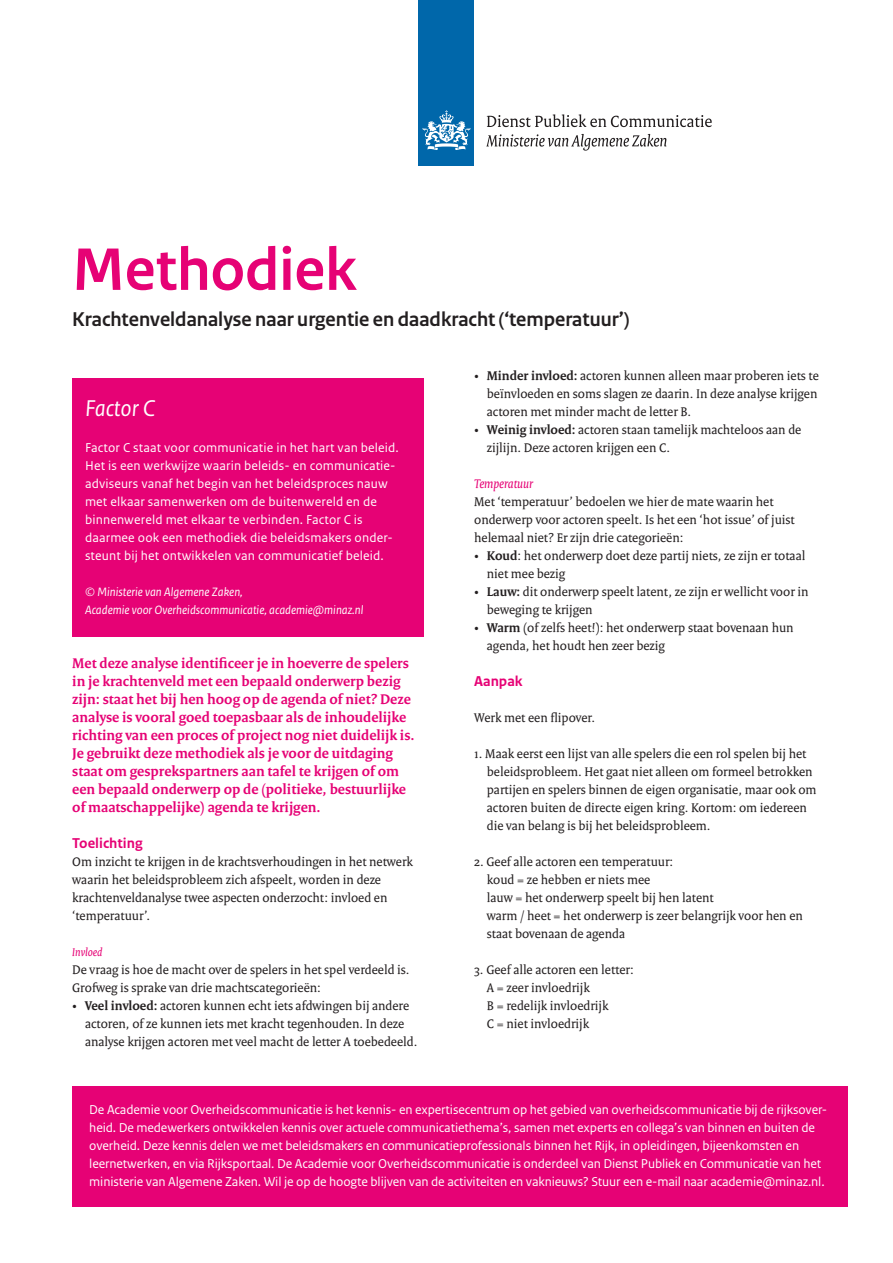
<style>
.page{position:relative;width:893px;height:1263px;background:#fff}
.page>*{position:absolute;margin:0;border:0;box-sizing:border-box;transform-origin:0 0}
.t1{font:700 63px "Rijksoverheid Sans Heading";color:#e60275}
.t2{font:italic 24px "Rijksoverheid Sans Text";color:#fff}
.t3{font:700 21px "Rijksoverheid Sans Heading";color:#231f20}
.t4{font:700 15px/18px "Rijksoverheid Serif";color:#e60275}
.t5{font:700 15px "Rijksoverheid Sans Text";color:#e60275}
.t6{font:13.5px/18px "Rijksoverheid Serif";color:#231f20}
.t7{font:13.5px/18px "Rijksoverheid Sans Text";letter-spacing:-.01em;color:#fff}
.t8{font:13.5px/18px "Rijksoverheid Sans Text";letter-spacing:.01em;color:#fff}
.t9{font:italic 13.5px "Rijksoverheid Serif";color:#e60275}
.t10{font:italic 12.75px/18px "Rijksoverheid Sans Text";color:#fff}
.t11{font:italic 12px "Rijksoverheid Serif";color:#e60275}
.s1{font-weight:700}
</style>
<div class="page">
<div style="left:72px;top:378px;width:352px;height:258px;background:#e60275"></div>
<div style="left:72px;top:1086px;width:776px;height:121px;background:#e60275"></div>
<div style="left:419px;top:0;width:55px;height:166px;background:#0067aa"></div>
<svg style="left:423px;top:110px;width:47px;height:40px"></svg>
<svg style="left:487px;top:114px;width:225px;height:13px"></svg>
<svg style="left:486px;top:134px;width:180px;height:17px"></svg>
<h1 class="t1" style="left:72px;top:234px;width:286px">Methodiek</h1>
<h3 class="t3" style="left:72px;top:307px;width:559px">Krachtenveldanalyse naar urgentie en daadkracht (‘temperatuur’)</h3>
<h2 class="t2" style="left:85px;top:395px;width:72px">Factor C</h2>
<p class="t8" style="left:85px;top:439px;width:315px">Factor C staat voor communicatie in het hart van beleid.<br>Het is een werkwijze waarin beleids- en communicatie&shy;adviseurs vanaf het begin van het beleidsproces nauw met elkaar samenwerken om de buitenwereld en de binnenwereld met elkaar te verbinden. Factor C is daarmee ook een methodiek die beleidsmakers onder&shy;steunt bij het ontwikkelen van communicatief beleid.</p>
<p class="t10" style="left:85px;top:583px;width:280px">© Ministerie van Algemene Zaken,<br>Academie voor Overheidscommunicatie, academie@minaz.nl</p>
<p class="t4" style="left:72px;top:654px;width:344px">Met deze analyse identificeer je in hoeverre de spelers in je krachtenveld met een bepaald onderwerp bezig zijn: staat het bij hen hoog op de agenda of niet? Deze analyse is vooral goed toepasbaar als de inhoudelijke richting van een proces of project nog niet duidelijk is.<br>Je gebruikt deze methodiek als je voor de uitdaging staat om gesprekspartners aan tafel te krijgen of om een bepaald onderwerp op de (politieke, bestuurlijke of maatschappelijke) agenda te krijgen.</p>
<p class="t5" style="left:72px;top:834px;width:72px">Toelichting</p>
<p class="t6" style="left:72px;top:852px;width:342px">Om inzicht te krijgen in de krachtsverhoudingen in het netwerk waarin het beleidsprobleem zich afspeelt, worden in deze krachtenveldanalyse twee aspecten onderzocht: invloed en ‘temperatuur’.</p>
<p class="t11" style="left:72px;top:945px;width:32px">Invloed</p>
<p class="t6" style="left:72px;top:960px;width:339px">De vraag is hoe de macht over de spelers in het spel verdeeld is.<br>Grofweg is sprake van drie machtscategorieën:</p>
<p class="t6" style="left:85px;top:996px;width:334px;text-indent:-13px">• <span class="s1">Veel invloed:</span> actoren kunnen echt iets afdwingen bij andere actoren, of ze kunnen iets met kracht tegenhouden. In deze analyse krijgen actoren met veel macht de letter A toebedeeld.</p>
<p class="t6" style="left:487px;top:366px;width:333px;text-align:justify;text-indent:-13px">• <span class="s1">Minder invloed:</span> actoren kunnen alleen maar proberen iets te beïnvloeden en soms slagen ze daarin. In deze analyse krijgen actoren met minder macht de letter B.</p>
<p class="t6" style="left:487px;top:420px;width:316px;text-indent:-13px">• <span class="s1">Weinig invloed:</span> actoren staan tamelijk machteloos aan de zijlijn. Deze actoren krijgen een C.</p>
<p class="t9" style="left:474px;top:475px;width:60px">Temperatuur</p>
<p class="t6" style="left:474px;top:492px;width:322px">Met ‘temperatuur’ bedoelen we hier de mate waarin het onderwerp voor actoren speelt. Is het een ‘hot issue’ of juist helemaal niet? Er zijn drie categorieën:</p>
<p class="t6" style="left:487px;top:546px;width:320px;text-indent:-13px">• <span class="s1">Koud</span>: het onderwerp doet deze partij niets, ze zijn er totaal niet mee bezig</p>
<p class="t6" style="left:487px;top:582px;width:323px;text-indent:-13px">• <span class="s1">Lauw:</span> dit onderwerp speelt latent, ze zijn er wellicht voor in beweging te krijgen</p>
<p class="t6" style="left:487px;top:618px;width:308px;text-indent:-13px">• <span class="s1">Warm</span> (of zelfs heet!): het onderwerp staat bovenaan hun agenda, het houdt hen zeer bezig</p>
<p class="t5" style="left:474px;top:672px;width:50px">Aanpak</p>
<p class="t6" style="left:474px;top:708px;width:122px">Werk met een flipover.</p>
<p class="t6" style="left:487px;top:744px;width:331px;text-indent:-13px">1. Maak eerst een lijst van alle spelers die een rol spelen bij het beleidsprobleem. Het gaat niet alleen om formeel betrokken partijen en spelers binnen de eigen organisatie, maar ook om actoren buiten de directe eigen kring. Kortom: om iedereen die van belang is bij het beleidsprobleem.</p>
<p class="t6" style="left:487px;top:852px;width:317px;text-indent:-13px">2. Geef alle actoren een temperatuur:<br>koud = ze hebben er niets mee<br>lauw = het onderwerp speelt bij hen latent<br>warm / heet = het onderwerp is zeer belangrijk voor hen en staat bovenaan de agenda</p>
<p class="t6" style="left:487px;top:960px;width:148px;text-indent:-13px">3. Geef alle actoren een letter:<br>A = zeer invloedrijk<br>B = redelijk invloedrijk<br>C = niet invloedrijk</p>
<p class="t7" style="left:89px;top:1101px;width:739px">De Academie voor Overheidscommunicatie is het kennis- en expertisecentrum op het gebied van overheidscommunicatie bij de rijksover&shy;heid. De medewerkers ontwikkelen kennis over actuele communicatiethema’s, samen met experts en collega’s van binnen en buiten de overheid. Deze kennis delen we met beleidsmakers en communicatieprofessionals binnen het Rijk, in opleidingen, bijeenkomsten en leernetwerken, en via Rijksportaal. De Academie voor Overheidscommunicatie is onderdeel van Dienst Publiek en Communicatie van het ministerie van Algemene Zaken. Wil je op de hoogte blijven van de activiteiten en vaknieuws? Stuur een e-mail naar academie@minaz.nl.</p>
</div>
